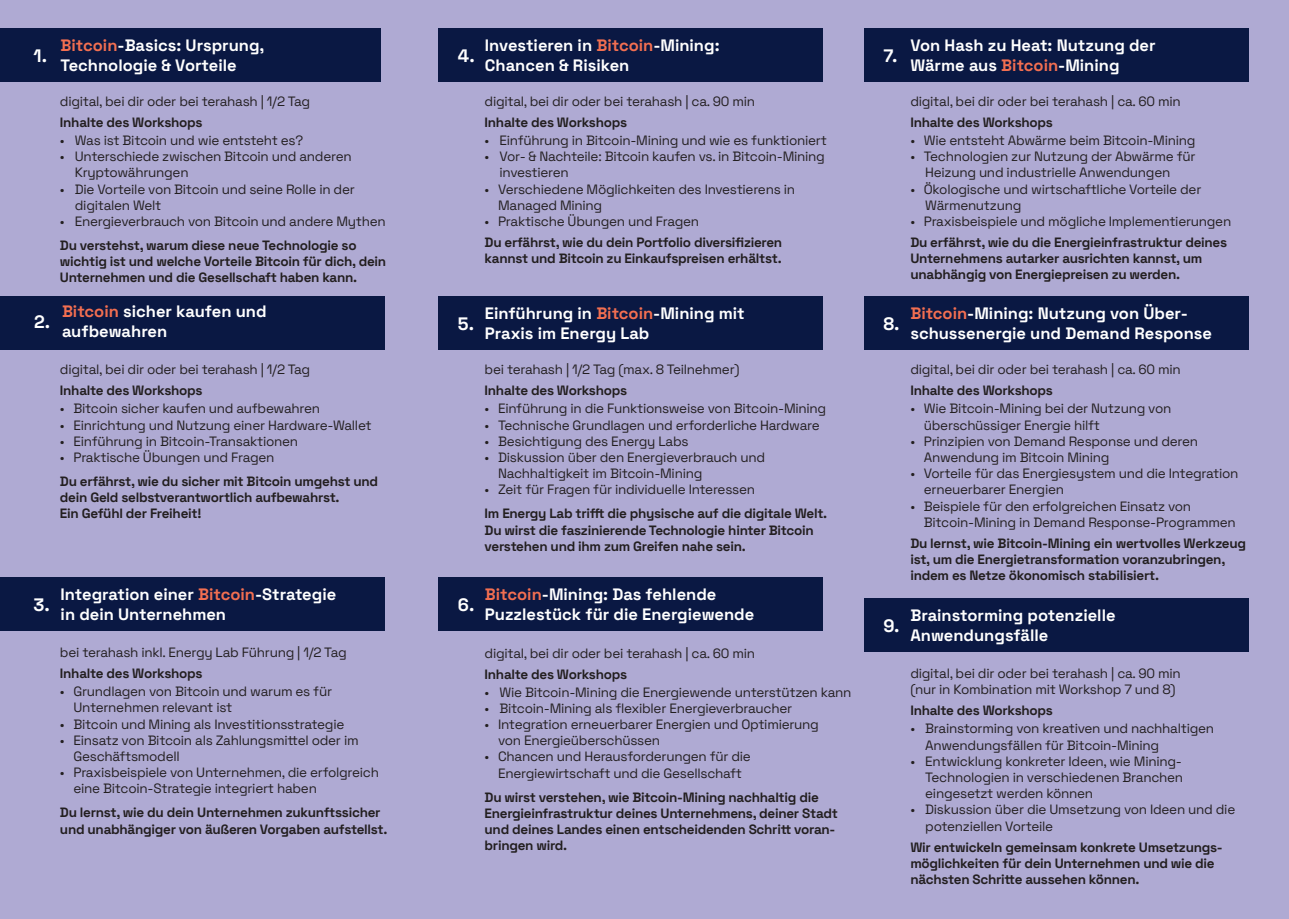
<style>
.page{position:relative;width:1289px;height:919px;background:#fff}
.page>*{position:absolute;margin:0;border:0;box-sizing:border-box;transform-origin:0 0}
.t1{font:700 18px "Space Grotesk";color:#fff}
.t2{font:700 16.5px/19.8px "Space Grotesk";color:#fff}
.t3{font:13.5px/16.2px "Space Grotesk";letter-spacing:-.02em;color:#231f20}
.t4{font:700 13.5px/16.2px "Space Grotesk";letter-spacing:-.02em;color:#231f20}
.s1{color:#f36f51}
</style>
<div class="page">
<div style="left:0;top:0;width:1288px;height:918px;background:#afaad3"></div>
<div style="left:0;top:29px;width:381px;height:53px;background:#0a1843"></div>
<div style="left:0;top:296px;width:385px;height:53px;background:#0a1843"></div>
<div style="left:0;top:577px;width:385px;height:54px;background:#0a1843"></div>
<div style="left:438px;top:29px;width:385px;height:53px;background:#0a1843"></div>
<div style="left:438px;top:296px;width:385px;height:53px;background:#0a1843"></div>
<div style="left:438px;top:577px;width:385px;height:54px;background:#0a1843"></div>
<div style="left:863px;top:29px;width:385px;height:53px;background:#0a1843"></div>
<div style="left:863px;top:296px;width:385px;height:53px;background:#0a1843"></div>
<div style="left:863px;top:598px;width:385px;height:54px;background:#0a1843"></div>
<p class="t1" style="left:34px;top:42px;width:15px">1.</p>
<p class="t2" style="left:61px;top:35px;width:205px"><span class="s1">Bitcoin</span>-Basics: Ursprung,<br>Technologie &amp; Vorteile</p>
<p class="t1" style="left:458px;top:42px;width:18px">4.</p>
<p class="t2" style="left:485px;top:35px;width:236px">Investieren in <span class="s1">Bitcoin</span>-Mining:<br>Chancen &amp; Risiken</p>
<p class="t1" style="left:883px;top:42px;width:16px">7.</p>
<p class="t2" style="left:910px;top:35px;width:247px">Von Hash zu Heat: Nutzung der<br>Wärme aus <span class="s1">Bitcoin</span>-Mining</p>
<p class="t1" style="left:34px;top:308px;width:18px">2.</p>
<p class="t3" style="left:60px;top:92px;width:252px">digital, bei dir oder bei terahash | 1/2 Tag</p>
<p class="t4" style="left:60px;top:113px;width:144px">Inhalte des Workshops</p>
<p class="t3" style="left:60px;top:131px;width:245px">• Was ist Bitcoin und wie entsteht es?</p>
<p class="t3" style="left:75px;top:147px;width:278px;text-indent:-15px">• Unterschiede zwischen Bitcoin und anderen<br>Kryptowährungen</p>
<p class="t3" style="left:75px;top:180px;width:281px;text-indent:-15px">• Die Vorteile von Bitcoin und seine Rolle in der digitalen Welt</p>
<p class="t3" style="left:60px;top:212px;width:327px">• Energieverbrauch von Bitcoin und andere Mythen</p>
<p class="t4" style="left:60px;top:236px;width:328px">Du verstehst, warum diese neue Technologie so wichtig ist und welche Vorteile Bitcoin für dich, dein<br>Unternehmen und die Gesellschaft haben kann.</p>
<p class="t2" style="left:62px;top:301px;width:206px"><span class="s1">Bitcoin</span> sicher kaufen und aufbewahren</p>
<p class="t3" style="left:484px;top:92px;width:272px">digital, bei dir oder bei terahash | ca. 90 min</p>
<p class="t4" style="left:484px;top:113px;width:144px">Inhalte des Workshops</p>
<p class="t3" style="left:484px;top:131px;width:344px">• Einführung in Bitcoin-Mining und wie es funktioniert</p>
<p class="t3" style="left:499px;top:147px;width:327px;text-indent:-15px">• Vor- &amp; Nachteile: Bitcoin kaufen vs. in Bitcoin-Mining investieren</p>
<p class="t3" style="left:484px;top:180px;width:312px">• Verschiedene Möglichkeiten des Investierens in</p>
<p class="t3" style="left:498px;top:196px;width:106px">Managed Mining</p>
<p class="t3" style="left:484px;top:212px;width:216px">• Praktische Übungen und Fragen</p>
<p class="t4" style="left:484px;top:233px;width:299px">Du erfährst, wie du dein Portfolio diversifizieren kannst und Bitcoin zu Einkaufspreisen erhältst.</p>
<p class="t1" style="left:458px;top:310px;width:18px">5.</p>
<p class="t2" style="left:485px;top:302px;width:261px">Einführung in <span class="s1">Bitcoin</span>-Mining mit<br>Praxis im Energy Lab</p>
<p class="t1" style="left:883px;top:310px;width:18px">8.</p>
<p class="t3" style="left:910px;top:92px;width:272px">digital, bei dir oder bei terahash | ca. 60 min</p>
<p class="t4" style="left:910px;top:113px;width:144px">Inhalte des Workshops</p>
<p class="t3" style="left:910px;top:131px;width:286px">• Wie entsteht Abwärme beim Bitcoin-Mining</p>
<p class="t3" style="left:925px;top:147px;width:272px;text-indent:-15px">• Technologien zur Nutzung der Abwärme für<br>Heizung und industrielle Anwendungen</p>
<p class="t3" style="left:925px;top:180px;width:278px;text-indent:-15px">• Ökologische und wirtschaftliche Vorteile der<br>Wärmenutzung</p>
<p class="t3" style="left:910px;top:212px;width:322px">• Praxisbeispiele und mögliche Implementierungen</p>
<p class="t4" style="left:910px;top:233px;width:318px">Du erfährst, wie du die Energieinfrastruktur deines<br>Unternehmens autarker ausrichten kannst, um unabhängig von Energiepreisen zu werden.</p>
<p class="t2" style="left:910px;top:302px;width:303px"><span class="s1">Bitcoin</span>-Mining: Nutzung von Über&shy;schussenergie und Demand Response</p>
<p class="t3" style="left:60px;top:361px;width:252px">digital, bei dir oder bei terahash | 1/2 Tag</p>
<p class="t4" style="left:60px;top:382px;width:144px">Inhalte des Workshops</p>
<p class="t3" style="left:60px;top:400px;width:262px">• Bitcoin sicher kaufen und aufbewahren</p>
<p class="t3" style="left:60px;top:416px;width:313px">• Einrichtung und Nutzung einer Hardware-Wallet</p>
<p class="t3" style="left:60px;top:432px;width:240px">• Einführung in Bitcoin-Transaktionen</p>
<p class="t3" style="left:60px;top:448px;width:216px">• Praktische Übungen und Fragen</p>
<p class="t4" style="left:60px;top:472px;width:320px">Du erfährst, wie du sicher mit Bitcoin umgehst und dein Geld selbstverantwortlich aufbewahrst.<br>Ein Gefühl der Freiheit!</p>
<p class="t1" style="left:34px;top:591px;width:18px">3.</p>
<p class="t2" style="left:61px;top:584px;width:277px">Integration einer <span class="s1">Bitcoin</span>-Strategie in dein Unternehmen</p>
<p class="t3" style="left:60px;top:643px;width:288px">bei terahash inkl. Energy Lab Führung | 1/2 Tag</p>
<p class="t4" style="left:60px;top:664px;width:144px">Inhalte des Workshops</p>
<p class="t3" style="left:60px;top:682px;width:273px">• Grundlagen von Bitcoin und warum es für</p>
<p class="t3" style="left:73px;top:698px;width:160px">Unternehmen relevant ist</p>
<p class="t3" style="left:60px;top:715px;width:286px">• Bitcoin und Mining als Investitionsstrategie</p>
<p class="t3" style="left:60px;top:731px;width:300px">• Einsatz von Bitcoin als Zahlungsmittel oder im</p>
<p class="t3" style="left:73px;top:747px;width:108px">Geschäftsmodell</p>
<p class="t3" style="left:60px;top:763px;width:320px">• Praxisbeispiele von Unternehmen, die erfolgreich</p>
<p class="t3" style="left:73px;top:779px;width:245px">eine Bitcoin-Strategie integriert haben</p>
<p class="t4" style="left:60px;top:803px;width:329px">Du lernst, wie du dein Unternehmen zukunftssicher und unabhängiger von äußeren Vorgaben aufstellst.</p>
<p class="t3" style="left:484px;top:361px;width:256px">bei terahash | 1/2 Tag (max. 8 Teilnehmer)</p>
<p class="t4" style="left:484px;top:382px;width:144px">Inhalte des Workshops</p>
<p class="t3" style="left:484px;top:400px;width:343px">• Einführung in die Funktionsweise von Bitcoin-Mining</p>
<p class="t3" style="left:484px;top:416px;width:337px">• Technische Grundlagen und erforderliche Hardware</p>
<p class="t3" style="left:484px;top:432px;width:205px">• Besichtigung des Energy Labs</p>
<p class="t3" style="left:484px;top:448px;width:282px">• Diskussion über den Energieverbrauch und</p>
<p class="t3" style="left:498px;top:464px;width:206px">Nachhaltigkeit im Bitcoin-Mining</p>
<p class="t3" style="left:484px;top:481px;width:272px">• Zeit für Fragen für individuelle Interessen</p>
<p class="t4" style="left:484px;top:505px;width:344px">Im Energy Lab trifft die physische auf die digitale Welt.<br>Du wirst die faszinierende Technologie hinter Bitcoin verstehen und ihm zum Greifen nahe sein.</p>
<p class="t1" style="left:458px;top:591px;width:18px">6.</p>
<p class="t2" style="left:485px;top:584px;width:271px"><span class="s1">Bitcoin</span>-Mining: Das fehlende<br>Puzzlestück für die Energiewende</p>
<p class="t3" style="left:484px;top:644px;width:272px">digital, bei dir oder bei terahash | ca. 60 min</p>
<p class="t4" style="left:484px;top:665px;width:144px">Inhalte des Workshops</p>
<p class="t3" style="left:484px;top:683px;width:368px">• Wie Bitcoin-Mining die Energiewende unterstützen kann</p>
<p class="t3" style="left:484px;top:699px;width:309px">• Bitcoin-Mining als flexibler Energieverbraucher</p>
<p class="t3" style="left:484px;top:715px;width:336px">• Integration erneuerbarer Energien und Optimierung</p>
<p class="t3" style="left:498px;top:731px;width:163px">von Energieüberschüssen</p>
<p class="t3" style="left:484px;top:747px;width:268px">• Chancen und Herausforderungen für die</p>
<p class="t3" style="left:498px;top:764px;width:245px">Energiewirtschaft und die Gesellschaft</p>
<p class="t4" style="left:484px;top:788px;width:336px">Du wirst verstehen, wie Bitcoin-Mining nachhaltig die</p>
<p class="t4" style="left:484px;top:804px;width:355px">Energieinfrastruktur deines Unternehmens, deiner Stadt und deines Landes einen entscheidenden Schritt voran&shy;bringen wird.</p>
<p class="t1" style="left:883px;top:612px;width:18px">9.</p>
<p class="t3" style="left:910px;top:361px;width:272px">digital, bei dir oder bei terahash | ca. 60 min</p>
<p class="t4" style="left:910px;top:382px;width:144px">Inhalte des Workshops</p>
<p class="t3" style="left:910px;top:400px;width:262px">• Wie Bitcoin-Mining bei der Nutzung von</p>
<p class="t3" style="left:923px;top:416px;width:177px">überschüssiger Energie hilft</p>
<p class="t3" style="left:910px;top:432px;width:289px">• Prinzipien von Demand Response und deren</p>
<p class="t3" style="left:923px;top:448px;width:187px">Anwendung im Bitcoin Mining</p>
<p class="t3" style="left:910px;top:464px;width:329px">• Vorteile für das Energiesystem und die Integration</p>
<p class="t3" style="left:923px;top:481px;width:142px">erneuerbarer Energien</p>
<p class="t3" style="left:910px;top:497px;width:282px">• Beispiele für den erfolgreichen Einsatz von</p>
<p class="t3" style="left:923px;top:513px;width:313px">Bitcoin-Mining in Demand Response-Programmen</p>
<p class="t4" style="left:910px;top:534px;width:337px">Du lernst, wie Bitcoin-Mining ein wertvolles Werkzeug ist, um die Energietransformation voranzubringen, indem es Netze ökonomisch stabilisiert.</p>
<p class="t2" style="left:910px;top:605px;width:207px">Brainstorming potenzielle<br>Anwendungsfälle</p>
<p class="t3" style="left:910px;top:664px;width:272px">digital, bei dir oder bei terahash | ca. 90 min (nur in Kombination mit Workshop 7 und 8)</p>
<p class="t4" style="left:910px;top:701px;width:144px">Inhalte des Workshops</p>
<p class="t3" style="left:925px;top:719px;width:290px;text-indent:-15px">• Brainstorming von kreativen und nachhaltigen<br>Anwendungsfällen für Bitcoin-Mining</p>
<p class="t3" style="left:925px;top:752px;width:259px;text-align:justify;text-indent:-15px">• Entwicklung konkreter Ideen, wie Mining-Technologien in verschiedenen Branchen eingesetzt werden können</p>
<p class="t3" style="left:925px;top:800px;width:311px;text-indent:-15px">• Diskussion über die Umsetzung von Ideen und die potenziellen Vorteile</p>
<p class="t4" style="left:910px;top:838px;width:314px">Wir entwickeln gemeinsam konkrete Umsetzungs&shy;möglichkeiten für dein Unternehmen und wie die nächsten Schritte aussehen können.</p>
</div>
